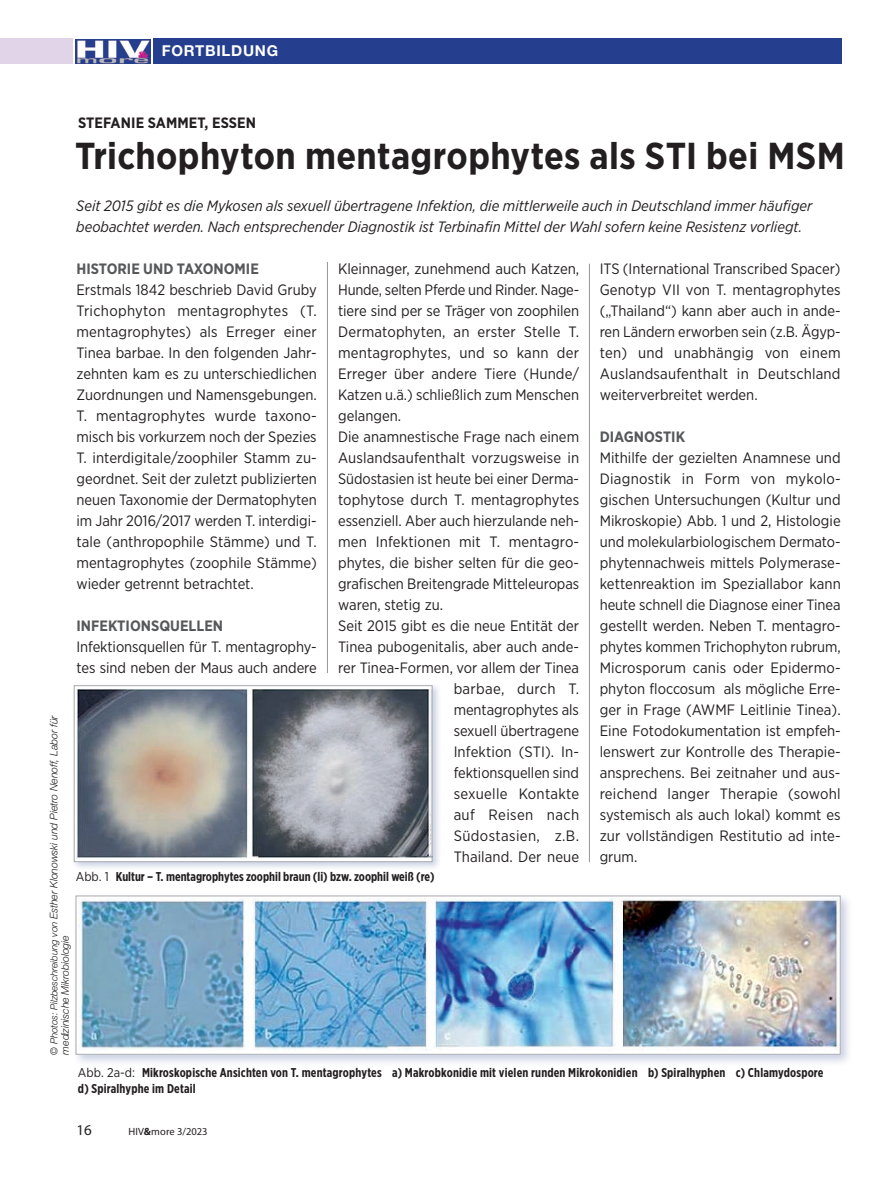
<style>
.page{position:relative;width:893px;height:1191px;background:#fff}
.page>*{position:absolute;margin:0;border:0;box-sizing:border-box;transform-origin:0 0}
.Überschrift_2{font:700 37.5px "Gotham Narrow";letter-spacing:.01em;color:#231f20}
.Fliesstext{font:15px/21px "Gotham Narrow";color:#231f20;text-align:justify}
.Fliesstext-2{font:italic 15px/21px "Gotham Narrow";color:#231f20}
.Fliesstext-3{font:700 15px "Gotham Narrow";color:#57585a}
.Überschrift_2-2{font:700 15px "Gotham Narrow";letter-spacing:.005em;color:#231f20}
.t1{font:700 15px "Helvetica Neue";letter-spacing:.05em;color:#fff}
.t2{font:15px "Myriad Pro";color:#231f20}
.BU_Text{font:700 12.75px/15.9px "Gotham X Narrow";letter-spacing:.015em;color:#231f20}
.Autor{font:italic 300 10.5px/11.2px "Helvetica Neue";letter-spacing:-.01em;color:#231f20}
.t3{font:10.5px "Myriad Pro";letter-spacing:.015em;color:#231f20}
.s1{font-style:normal;font-size:9.75px}
.s2{font-size:9.75px}
.s3{font-family:"Gotham Narrow";font-weight:400}
.s4{font-weight:700}
</style>
<div class="page">
<div style="left:153px;top:39px;width:689px;height:25px;background:#253f8e"></div>
<div style="left:0;top:39px;width:72px;height:25px;background:#e2d4e8"></div>
<img style="left:76px;top:39px;width:74px;height:25px">
<hr style="left:589px;top:264px;width:1px;height:598px;background:#939598">
<hr style="left:327px;top:262px;width:1px;height:411px;background:#939598">
<div style="left:71px;top:682px;width:370px;height:189px;background:#253f8e;opacity:.24"></div>
<img style="left:76px;top:689px;width:354px;height:170px">
<div style="left:74px;top:685px;width:358px;height:177px;border:1px solid #a8a9ad"></div>
<div style="left:72px;top:891px;width:781px;height:176px;background:#253f8e;opacity:.25"></div>
<div style="left:76px;top:896px;width:764px;height:158px;background:#fff"></div>
<img style="left:79px;top:899px;width:760px;height:151px">
<div style="left:76px;top:895px;width:765px;height:159px;border:1px solid #a8a9ad"></div>
<p class="t1" style="left:162px;top:42px;width:118px">FORTBILDUNG</p>
<p class="Überschrift_2-2" style="left:78px;top:113px;width:179px">STEFANIE SAMMET, ESSEN</p>
<p class="Überschrift_2" style="left:75px;top:132px;width:771px">Trichophyton mentagrophytes als STI bei MSM</p>
<p class="Fliesstext-2" style="left:76px;top:195px;width:738px">Seit 2015 gibt es die Mykosen als sexuell übertragene Infektion, die mittlerweile auch in Deutschland immer häufiger beobachtet werden. Nach entsprechender Diagnostik ist Terbinafin Mittel der Wahl sofern keine Resistenz vorliegt.</p>
<p class="Fliesstext" style="left:338px;top:258px;width:243px">Kleinnager, zunehmend auch Katzen, Hunde, selten Pferde und Rinder. Nage&shy;tiere sind per se Träger von zoophilen Dermatophyten, an erster Stelle T. mentagrophytes, und so kann der Erreger über andere Tiere (Hunde/ Katzen u.ä.) schließlich zum Menschen gelangen.</p>
<p class="Fliesstext" style="left:338px;top:426px;width:243px">Die anamnestische Frage nach einem Auslandsaufenthalt vorzugsweise in Südostasien ist heute bei einer Derma&shy;tophytose durch T. mentagrophytes essenziell. Aber auch hierzulande neh&shy;men Infektionen mit T. mentagro&shy;phytes, die bisher selten für die geo&shy;grafischen Breitengrade Mitteleuropas waren, stetig zu.</p>
<p class="Fliesstext" style="left:338px;top:615px;width:242px;text-align:right">Seit 2015 gibt es die neue Entität der<br>Tinea pubogenitalis, aber auch ande&shy;rer Tinea-Formen, vor allem der Tinea barbae, durch T.<br>mentagrophytes als<br>sexuell übertragene<br>Infektion (STI). In-<br>fektionsquellen sind<br>sexuelle Kontakte<br>auf Reisen nach<br>Südostasien, z.B.<br>Thailand. Der neue</p>
<p class="Fliesstext-3" style="left:76px;top:259px;width:184px">HISTORIE UND TAXONOMIE</p>
<p class="Fliesstext" style="left:76px;top:279px;width:242px">Erstmals 1842 beschrieb David Gruby Trichophyton mentagrophytes (T. mentagrophytes) als Erreger einer Tinea barbae. In den folgenden Jahr&shy;zehnten kam es zu unterschiedlichen Zuordnungen und Namensgebungen.<br>T. mentagrophytes wurde taxono&shy;misch bis vorkurzem noch der Spezies T. interdigitale/zoophiler Stamm zu&shy;geordnet. Seit der zuletzt publizierten neuen Taxonomie der Dermatophyten im Jahr 2016/2017 werden T. interdigi&shy;tale (anthropophile Stämme) und T. mentagrophytes (zoophile Stämme) wieder getrennt betrachtet.</p>
<p class="Fliesstext-3" style="left:76px;top:616px;width:148px">INFEKTIONSQUELLEN</p>
<p class="Fliesstext" style="left:76px;top:636px;width:242px">Infektionsquellen für T. mentagrophy&shy;tes sind neben der Maus auch andere</p>
<p class="Autor" style="left:48px;top:1054px;width:341px;rotate:-90deg"><span class="s1">©</span> <span class="s2">Photos: Pilzbeschreibung von</span> Esther Klonowski und Pietro Nenoff, Labor für medizinische Mikrobiologie</p>
<p class="BU_Text" style="left:76px;top:868px;width:360px"><span class="s3">Abb. 1</span> Kultur – T. mentagrophytes zoophil braun (li) bzw. zoophil weiß (re)</p>
<p class="Fliesstext" style="left:600px;top:258px;width:242px">ITS (International Transcribed Spacer)<br>Genotyp VII von T. mentagrophytes („Thailand“) kann aber auch in ande&shy;ren Ländern erworben sein (z.B. Ägyp&shy;ten) und unabhängig von einem Auslandsaufenthalt in Deutschland weiterverbreitet werden.</p>
<p class="Fliesstext-3" style="left:600px;top:427px;width:87px">DIAGNOSTIK</p>
<p class="Fliesstext" style="left:600px;top:447px;width:243px">Mithilfe der gezielten Anamnese und Diagnostik in Form von mykolo&shy;gischen Untersuchungen (Kultur und Mikroskopie) Abb. 1 und 2, Histologie und molekularbiologischem Dermato&shy;phytennachweis mittels Polymerase&shy;kettenreaktion im Speziallabor kann heute schnell die Diagnose einer Tinea gestellt werden. Neben T. mentagro&shy;phytes kommen Trichophyton rubrum, Microsporum canis oder Epidermo&shy;phyton floccosum als mögliche Erre&shy;ger in Frage (AWMF Leitlinie Tinea).<br>Eine Fotodokumentation ist empfeh&shy;lenswert zur Kontrolle des Therapie&shy;ansprechens. Bei zeitnaher und aus&shy;reichend langer Therapie (sowohl systemisch als auch lokal) kommt es zur vollständigen Restitutio ad inte&shy;grum.</p>
<p class="BU_Text" style="left:78px;top:1064px;width:747px"><span class="s3">Abb. 2a-d:</span> Mikroskopische Ansichten von T. mentagrophytes a) Makrobkonidie mit vielen runden Mikrokonidien b) Spiralhyphen c) Chlamydospore d) Spiralhyphe im Detail</p>
<p class="t2" style="left:77px;top:1120px;width:17px">16</p>
<p class="t3" style="left:128px;top:1125px;width:81px">HIV<span class="s4">&amp;</span>more 3/2023</p>
</div>
